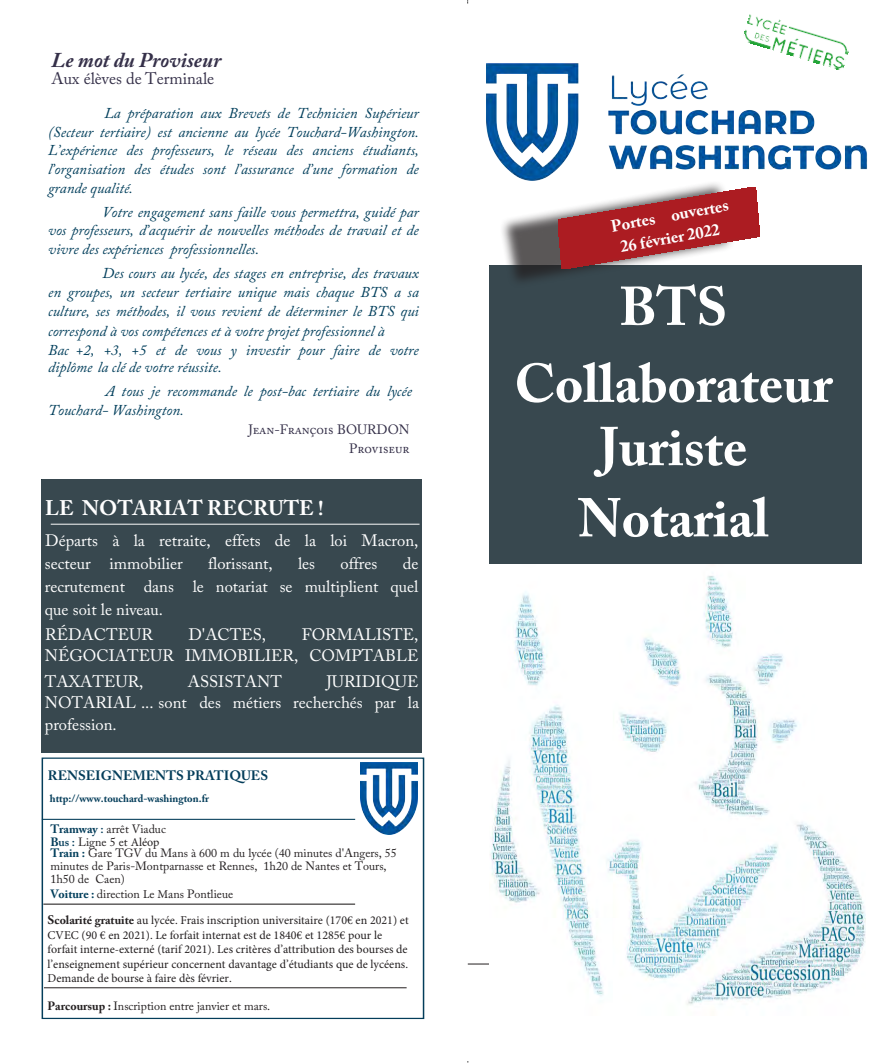
<style>
.page{position:relative;width:893px;height:1063px;background:#fff}
.page>*{position:absolute;margin:0;border:0;box-sizing:border-box;transform-origin:0 0}
.t1{font:700 54px/76.9px "Adobe Caslon Pro";color:#fff;text-align:center}
.Sous_titre{font:700 21px "Adobe Caslon Pro";color:#fff}
.t2{font:italic 700 21px "Adobe Caslon Pro";color:#353049}
.Sous_titre-2{font:16.5px/23.1px "Adobe Caslon Pro";color:#fff;text-align:justify}
.t3{font:700 16.5px/22.2px "Adobe Caslon Pro";color:#fff;text-align:center}
.t4{font:16.5px "Adobe Caslon Pro";color:#353049}
.t5{font:italic 15px/18.8px "Adobe Caslon Pro";color:#003e5b;text-align:justify}
.texte_courant{font:13.5px "Adobe Caslon Pro";color:#353049}
.t6{font:700 13.5px "Adobe Caslon Pro";color:#043d5a}
.t7{font:12px/14.5px "Minion Pro";color:#231f20}
.t8{font:12px/12.9px "Adobe Caslon Pro";color:#231f20}
.t9{font:700 10.5px "Adobe Caslon Pro";color:#043d5a}
.s1{font-weight:700;color:#043d5a}
.s2{font-weight:600;color:#043d5a}
.s3{font-family:"Minion Pro"}
.s4{font-weight:700;color:#003e5b}
.s5{font-weight:700;font-size:13.5px}
.s6{font-family:"Adobe Caslon Pro";font-weight:700}
.s7{font-weight:700}
</style>
<div class="page">
<div style="left:42px;top:479px;width:379px;height:273px;background:#38484f"></div>
<div style="left:489px;top:266px;width:372px;height:298px;background:#38484f"></div>
<hr style="left:51px;top:524px;width:368px;height:1px;background:#fff">
<div style="left:493px;top:181px;width:252px;height:107px;background:#231f20;opacity:.75"></div>
<img style="left:558px;top:190px;width:201px;height:79px">
<hr style="left:42px;top:819px;width:313px;height:1px;background:#043d5a">
<hr style="left:468px;top:964px;width:362px;height:1px;background:#231f20">
<div style="left:42px;top:757px;width:382px;height:262px;border:1px solid #043d5a"></div>
<hr style="left:43px;top:904px;width:312px;height:1px;background:#231f20">
<hr style="left:44px;top:987px;width:363px;height:1px;background:#231f20">
<img style="left:744px;top:14px;width:105px;height:39px">
<img style="left:490px;top:576px;width:375px;height:429px">
<img style="left:486px;top:53px;width:381px;height:137px">
<img style="left:361px;top:763px;width:57px;height:71px">
<h2 class="t2" style="left:52px;top:48px;width:171px">Le mot du Proviseur</h2>
<p class="t5" style="left:48px;top:103px;width:372px;text-indent:56px">La préparation aux Brevets de Technicien Supérieur (Secteur tertiaire) est ancienne au lycée Touchard-Washington.<br>L’expérience des professeurs, le réseau des anciens étudiants, l’organisation des études sont l’assurance d’une formation de grande qualité.</p>
<p class="t5" style="left:48px;top:202px;width:372px;text-indent:54px">Votre engagement sans faille vous permettra, guidé par vos professeurs, d’acquérir de nouvelles méthodes de travail et de vivre des expériences professionnelles.</p>
<p class="t5" style="left:48px;top:264px;width:372px;text-align:left;text-indent:54px">Des cours au lycée, des stages en entreprise, des travaux en groupes, un secteur tertiaire unique mais chaque BTS a sa culture, ses méthodes, il vous revient de déterminer le BTS qui correspond à vos compétences et à votre projet professionnel à<br>Bac +2, +3, +5 et de vous y investir pour faire de votre diplôme la clé de votre réussite.</p>
<p class="t5" style="left:48px;top:381px;width:365px;text-indent:57px">A tous je recommande le post-bac tertiaire du lycée<br>Touchard- Washington.</p>
<p class="t4" style="left:52px;top:69px;width:164px">Aux élèves de Terminale</p>
<p class="texte_courant" style="left:248px;top:421px;width:163px">Jean-François BOURDON</p>
<p class="texte_courant" style="left:349px;top:441px;width:62px">Proviseur</p>
<p class="Sous_titre" style="left:45px;top:496px;width:280px">LE NOTARIAT RECRUTE !</p>
<p class="Sous_titre-2" style="left:45px;top:528px;width:375px">Départs à la retraite, effets de la loi Macron, secteur immobilier</p>
<p class="Sous_titre-2" style="left:45px;top:551px;width:375px;text-indent:358px">de recrutement dans le notariat se multiplient quel que soit le niveau.</p>
<p class="Sous_titre-2" style="left:45px;top:623px;width:109px">RÉDACTEUR</p>
<p class="Sous_titre-2" style="left:189px;top:623px;width:79px">D'ACTES,</p>
<p class="Sous_titre-2" style="left:208px;top:551px;width:66px">florissant,</p>
<p class="Sous_titre-2" style="left:298px;top:551px;width:19px">les</p>
<p class="Sous_titre-2" style="left:340px;top:551px;width:38px">offres</p>
<p class="Sous_titre-2" style="left:45px;top:624px;width:375px;line-height:20.7px;text-align:right">FORMALISTE,<br>NÉGOCIATEUR IMMOBILIER, COMPTABLE</p>
<p class="Sous_titre-2" style="left:45px;top:669px;width:100px">TAXATEUR,</p>
<p class="Sous_titre-2" style="left:188px;top:669px;width:96px">ASSISTANT</p>
<p class="Sous_titre-2" style="left:45px;top:670px;width:376px;line-height:21.9px;text-indent:281px">JURIDIQUE NOTARIAL ... sont des métiers recherchés par la profession.</p>
<p class="t6" style="left:48px;top:767px;width:222px">RENSEIGNEMENTS PRATIQUES</p>
<p class="t9" style="left:50px;top:792px;width:161px">http://www.touchard-washington.fr</p>
<p class="t8" style="left:50px;top:822px;width:117px"><span class="s1">Tramway</span> <span class="s2">:</span> arrêt Viaduc<br><span class="s1">B</span><span class="s2">us :</span> Ligne 5 et <span class="s3">Aléop</span></p>
<p class="t8" style="left:50px;top:847px;width:348px"><span class="s4">Train :</span> Gare TGV du Mans à 600 m du lycée (40 minutes d'Angers, 55 minutes de Paris-Montparnasse et Rennes, 1h20 de Nantes et Tours,<br>1h50 de Caen)</p>
<p class="t8" style="left:50px;top:887px;width:184px"><span class="s4">Voiture :</span> direction <span class="s3">L</span>e <span class="s3">M</span>ans Pontlieue</p>
<p class="t7" style="left:48px;top:913px;width:363px"><span class="s5">S</span><span class="s6">colarité gratuite</span> au lycée. Frais inscription universitaire (170€ en 2021) et CVEC (90 € en 2021). Le forfait internat est de 1840€ et 1285€ pour le forfait interne-externé (tarif 2021). Les critères d’attribution des bourses de l’enseignement supérieur concernent davantage d’étudiants que de lycéens.<br>Demande de bourse à faire dès février.</p>
<p class="t8" style="left:48px;top:1000px;width:224px"><span class="s7">Parcoursup :</span> Inscription entre janvier et mars.</p>
<p class="t3" style="left:609px;top:215px;width:121px;rotate:-10deg">Portes ouvertes<br>26 <span class="s3">fé</span>vrier 2022</p>
<h1 class="t1" style="left:514px;top:268px;width:320px">BTS<br>Collaborateur</h1>
<h1 class="t1" style="left:578px;top:411px;width:192px;line-height:71.2px">Juriste<br>Notarial</h1>
</div>
